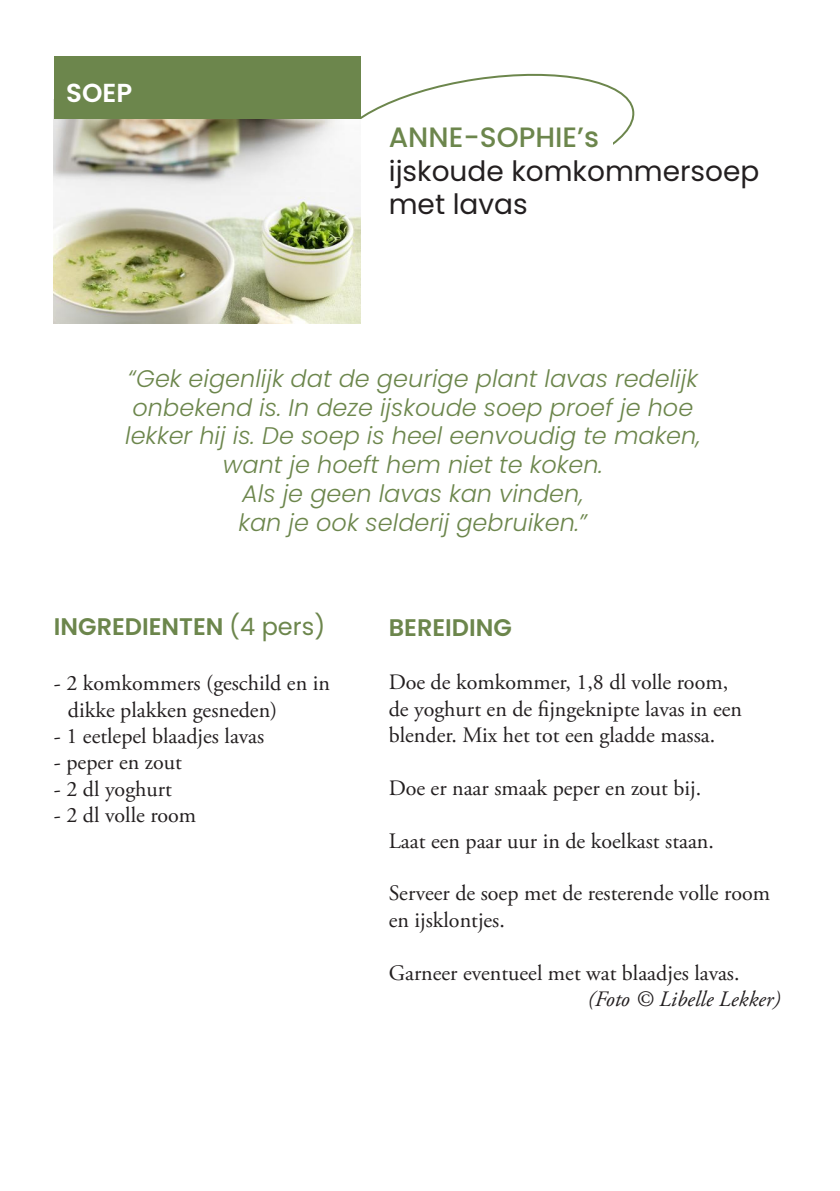
<style>
.page{position:relative;width:840px;height:1191px;background:#fff}
.page>*{position:absolute;margin:0;border:0;box-sizing:border-box;transform-origin:0 0}
.recept{font:28px/33.6px "Poppins";color:#231f20}
.recept-2{font:500 28px "Poppins";color:#6c864c}
.t1{font:600 26px "Poppins";color:#fff}
.recept-3{font:italic 300 24px "Poppins";color:#6c864c}
.ondertitel{font:600 24px "Poppins";color:#6c864c}
.body{font:22px/26.4px "Adobe Garamond Pro";color:#231f20}
.body-2{font:italic 22px "Adobe Garamond Pro";color:#231f20}
.s1{font-weight:400}
</style>
<div class="page">
<svg style="left:360px;top:67px;width:275px;height:78px"></svg>
<div style="left:334px;top:139px;width:278px;height:79px;background:#fff"></div>
<img style="left:54px;top:119px;width:306px;height:204px">
<div style="left:54px;top:57px;width:306px;height:62px;background:#6c864c"></div>
<p class="t1" style="left:66px;top:77px;width:67px">SOEP</p>
<p class="recept-2" style="left:388px;top:121px;width:211px">ANNE-SOPHIE’s</p>
<p class="recept" style="left:388px;top:154px;width:372px">ijskoude komkommersoep met lavas</p>
<p class="recept-3" style="left:128px;top:364px;width:571px">“Gek eigenlijk dat de geurige plant lavas redelijk</p>
<p class="recept-3" style="left:132px;top:393px;width:562px">onbekend is. In deze ijskoude soep proef je hoe</p>
<p class="recept-3" style="left:125px;top:422px;width:576px">lekker hij is. De soep is heel eenvoudig te maken,</p>
<p class="recept-3" style="left:223px;top:451px;width:381px">want je hoeft hem niet te koken.</p>
<p class="recept-3" style="left:242px;top:479px;width:343px">Als je geen lavas kan vinden,</p>
<p class="recept-3" style="left:238px;top:508px;width:350px">kan je ook selderij gebruiken.”</p>
<p class="ondertitel" style="left:54px;top:612px;width:273px">INGREDIENTEN <span class="s1">(4 pers)</span></p>
<p class="body" style="left:68px;top:670px;width:263px;text-indent:-14px">- 2 komkommers (geschild en in dikke plakken gesneden)</p>
<p class="body" style="left:54px;top:723px;width:212px">- 1 eetlepel blaadjes lavas</p>
<p class="body" style="left:54px;top:750px;width:129px">- peper en zout</p>
<p class="body" style="left:54px;top:776px;width:120px">- 2 dl yoghurt</p>
<p class="body" style="left:54px;top:802px;width:144px">- 2 dl volle room</p>
<p class="ondertitel" style="left:388px;top:614px;width:124px">BEREIDING</p>
<p class="body" style="left:388px;top:669px;width:341px">Doe de komkommer, 1,8 dl volle room,</p>
<p class="body" style="left:388px;top:696px;width:354px">de yoghurt en de fijngeknipte lavas in een blender. Mix het tot een gladde massa.</p>
<p class="body" style="left:388px;top:775px;width:314px">Doe er naar smaak peper en zout bij.</p>
<p class="body" style="left:388px;top:828px;width:326px">Laat een paar uur in de koelkast staan.</p>
<p class="body" style="left:388px;top:881px;width:382px">Serveer de soep met de resterende volle room en ijsklontjes.</p>
<p class="body" style="left:388px;top:960px;width:352px">Garneer eventueel met wat blaadjes lavas.</p>
<p class="body-2" style="left:587px;top:985px;width:194px">(Foto © Libelle Lekker)</p>
</div>
